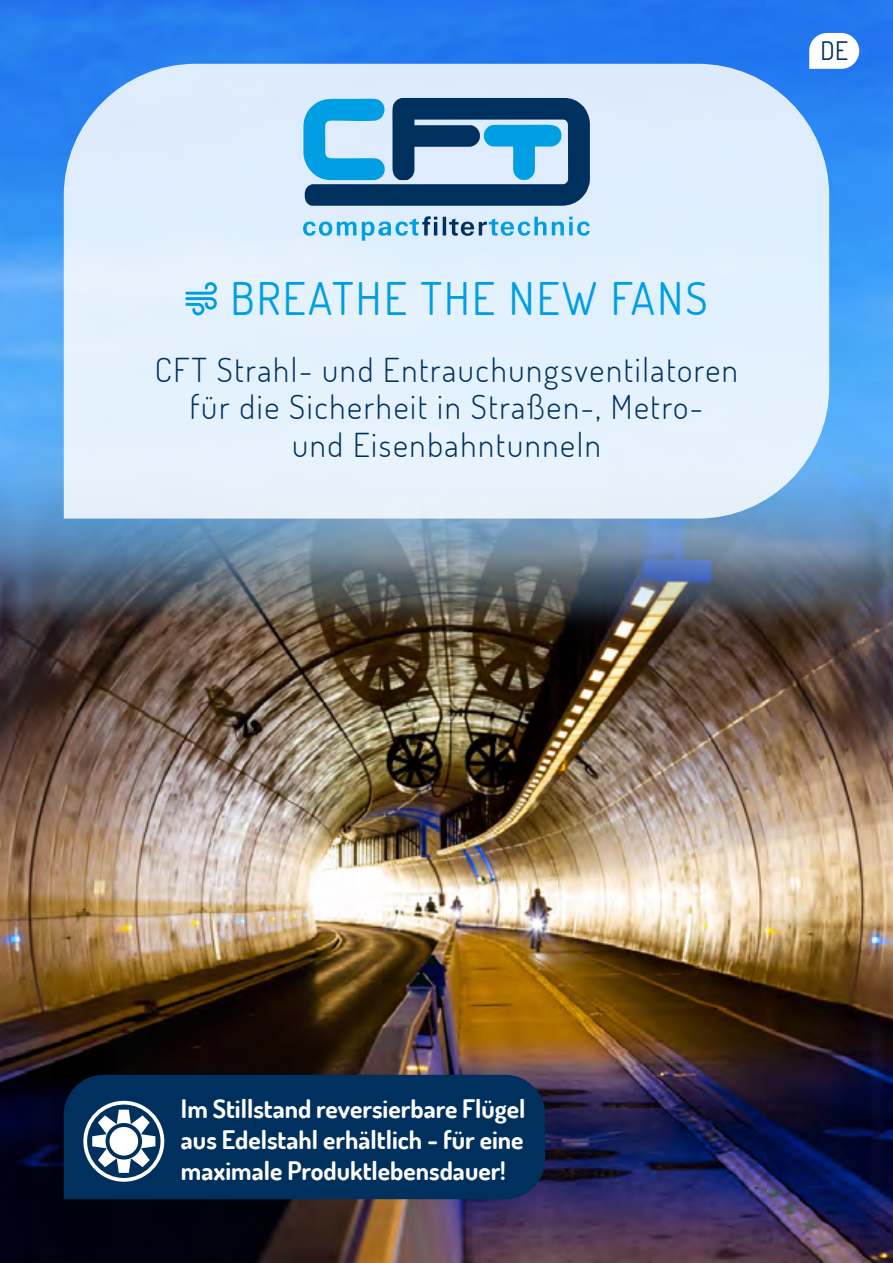
<style>
.page{position:relative;width:893px;height:1263px;background:#fff}
.page>*{position:absolute;margin:0;border:0;box-sizing:border-box;transform-origin:0 0}
.t1{font:45px "Dosis";letter-spacing:.05em;color:#009fe3}
.t2{font:300 33px/37.5px "Dosis";letter-spacing:.05em;color:#00305d;text-align:center}
.t3{font:700 25.5px/30.6px "Dosis";color:#fff;text-align:justify}
.t4{font:25.5px "Dosis";color:#00305d}
</style>
<div class="page">
<img style="left:0;top:0;width:893px;height:417px">
<img style="left:0;top:417px;width:893px;height:846px">
<div style="left:64px;top:64px;width:765px;height:455px;background:#e3f1fd"></div>
<svg style="left:303px;top:98px;width:287px;height:108px"></svg>
<svg style="left:303px;top:216px;width:287px;height:25px"></svg>
<svg style="left:185px;top:282px;width:32px;height:33px"></svg>
<div style="left:64px;top:1075px;width:481px;height:124px;background:#00305d"></div>
<svg style="left:83px;top:1101px;width:81px;height:81px"></svg>
<svg style="left:809px;top:33px;width:50px;height:36px"></svg>
<p class="t4" style="left:820px;top:34px;width:29px">DE</p>
<h1 class="t1" style="left:230px;top:269px;width:479px">BREATHE THE NEW FANS</h1>
<p class="t2" style="left:155px;top:350px;width:585px">CFT Strahl- und Entrauchungsventilatoren für die Sicherheit in Straßen-, Metro-<br>und Eisenbahntunneln</p>
<p class="t3" style="left:181px;top:1093px;width:346px">Im Stillstand reversierbare Flügel aus Edelstahl erhältlich - für eine maximale Produktlebensdauer!</p>
</div>
